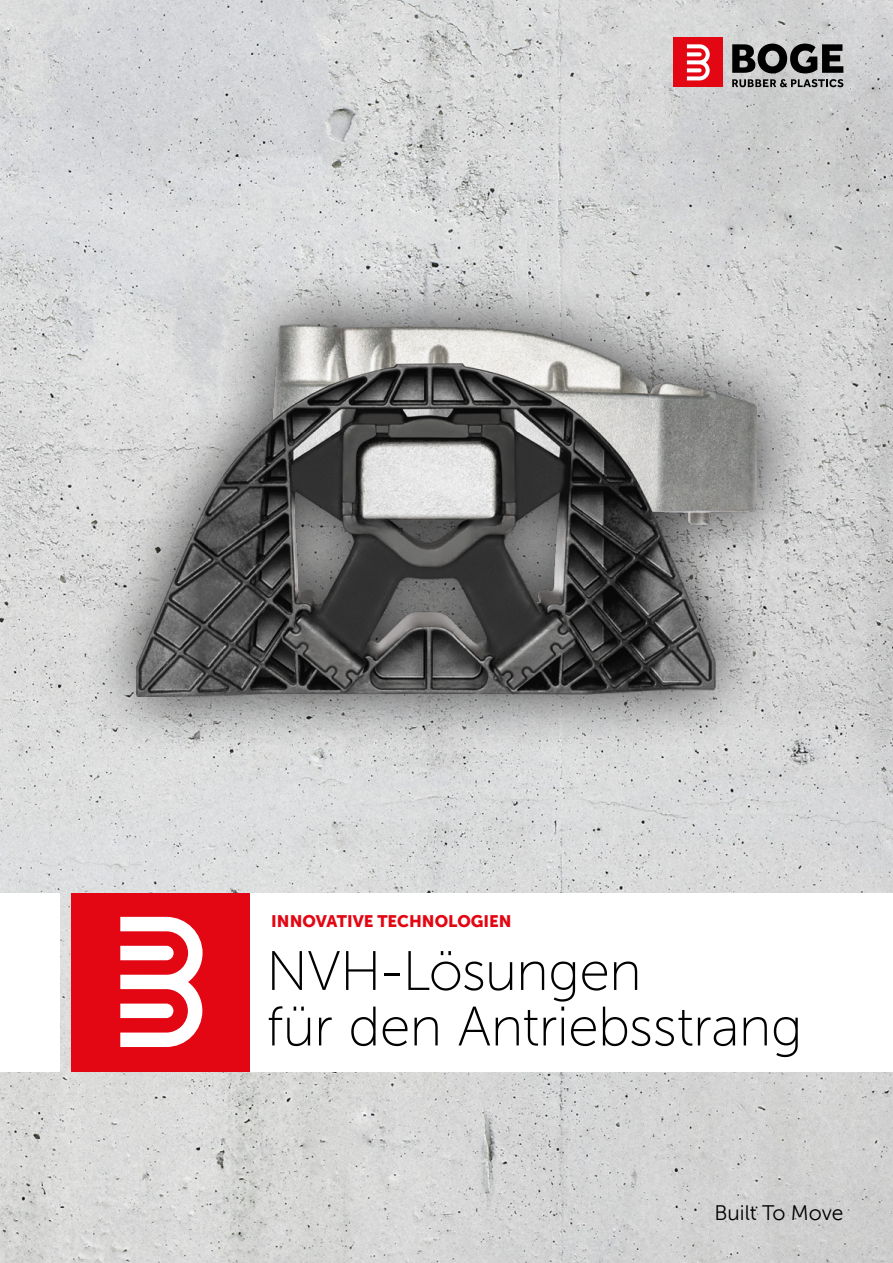
<style>
.page{position:relative;width:893px;height:1263px;background:#fff}
.page>*{position:absolute;margin:0;border:0;box-sizing:border-box;transform-origin:0 0}
.t1{font:300 55.5px/55.5px "BRP Museo Sans";letter-spacing:-.015em;color:#000}
.t2{font:21px "BRP Museo Sans";letter-spacing:-.005em;color:#000}
.t3{font:900 16.5px "BRP Museo Sans";color:#e30613}
</style>
<div class="page">
<img style="left:0;top:0;width:893px;height:1263px">
<div style="left:0;top:893px;width:60px;height:178px;background:#fff"></div>
<div style="left:71px;top:893px;width:178px;height:178px;background:#e30613"></div>
<svg style="left:120px;top:917px;width:83px;height:130px"></svg>
<svg style="left:732px;top:79px;width:111px;height:8px"></svg>
<svg style="left:732px;top:44px;width:111px;height:29px;background:#505151"></svg>
<div style="left:673px;top:38px;width:50px;height:49px;background:#e30613"></div>
<svg style="left:687px;top:44px;width:23px;height:36px"></svg>
<div style="left:78px;top:266px;width:738px;height:489px;background:#000;opacity:.75"></div>
<img style="left:136px;top:324px;width:621px;height:372px">
<div style="left:250px;top:893px;width:643px;height:178px;background:#fff"></div>
<p class="t3" style="left:271px;top:911px;width:242px">INNOVATIVE TECHNOLOGIEN</p>
<p class="t1" style="left:266px;top:944px;width:538px">NVH-Lösungen<br>für den Antriebsstrang</p>
<p class="t2" style="left:715px;top:1202px;width:130px">Built To Move</p>
</div>
